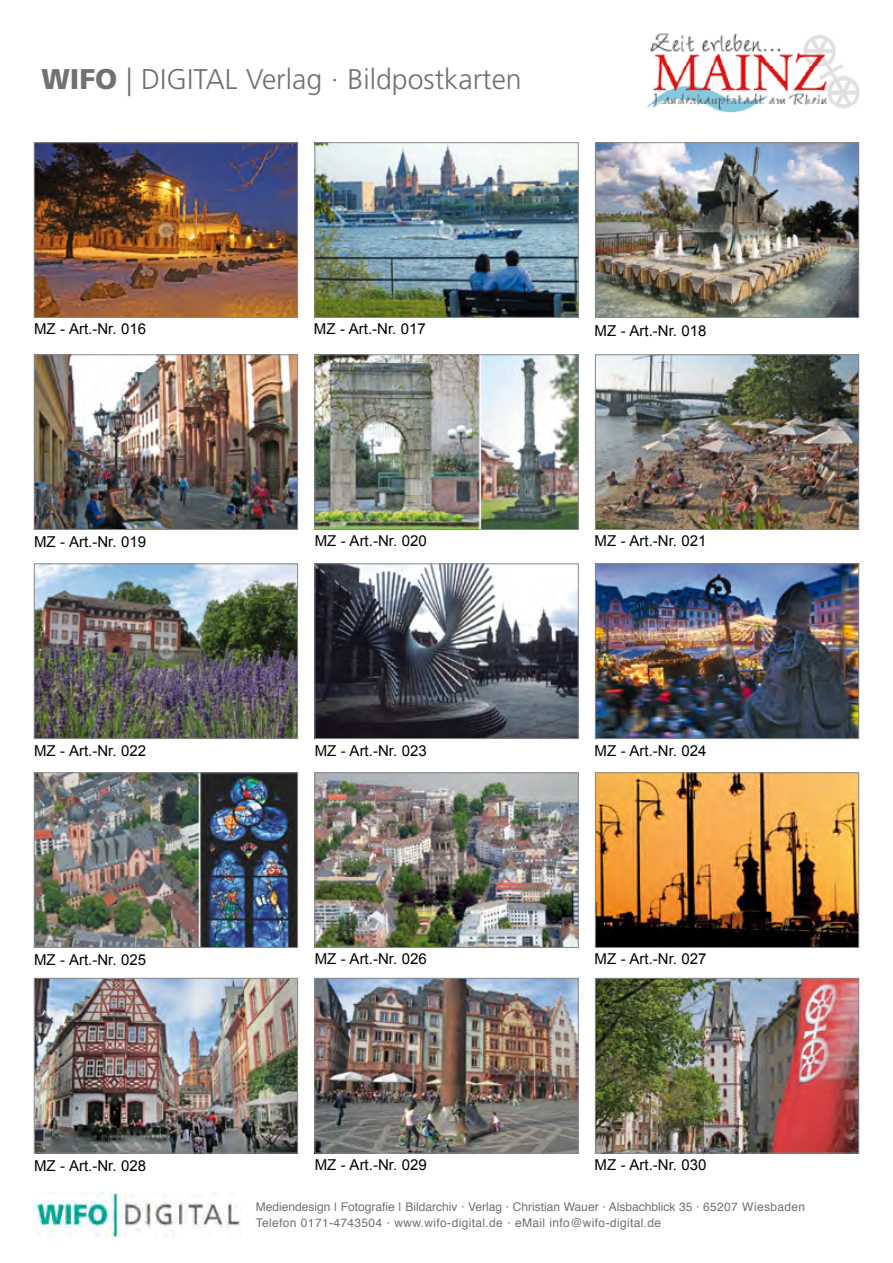
<style>
.page{position:relative;width:893px;height:1263px;background:#fff}
.page>*{position:absolute;margin:0;border:0;box-sizing:border-box;transform-origin:0 0}
.t1{font:300 28.5px "Frutiger";color:#707172}
.t2{font:15px "Arial";color:#000}
.t3{font:12px/16.5px "Helvetica";color:#707172}
.s1{font-weight:900}
</style>
<div class="page">
<img style="left:36px;top:144px;width:260px;height:172px">
<div style="left:34px;top:142px;width:264px;height:176px;border:1px solid #87888a"></div>
<img style="left:597px;top:144px;width:260px;height:172px">
<div style="left:595px;top:142px;width:264px;height:176px;border:1px solid #87888a"></div>
<img style="left:317px;top:144px;width:259px;height:172px">
<div style="left:315px;top:142px;width:263px;height:176px;border:1px solid #87888a"></div>
<img style="left:36px;top:356px;width:260px;height:172px">
<div style="left:34px;top:354px;width:264px;height:176px;border:1px solid #87888a"></div>
<img style="left:597px;top:356px;width:260px;height:172px">
<div style="left:595px;top:354px;width:264px;height:176px;border:1px solid #87888a"></div>
<img style="left:317px;top:356px;width:259px;height:172px">
<div style="left:315px;top:354px;width:263px;height:176px;border:1px solid #87888a"></div>
<img style="left:36px;top:566px;width:260px;height:171px">
<div style="left:34px;top:564px;width:264px;height:175px;border:1px solid #87888a"></div>
<img style="left:36px;top:774px;width:260px;height:172px">
<div style="left:34px;top:772px;width:264px;height:176px;border:1px solid #87888a"></div>
<img style="left:36px;top:980px;width:260px;height:171px">
<div style="left:34px;top:978px;width:264px;height:175px;border:1px solid #87888a"></div>
<img style="left:597px;top:566px;width:260px;height:171px">
<div style="left:595px;top:564px;width:264px;height:175px;border:1px solid #87888a"></div>
<img style="left:597px;top:774px;width:260px;height:172px">
<div style="left:595px;top:772px;width:264px;height:176px;border:1px solid #87888a"></div>
<img style="left:597px;top:980px;width:260px;height:171px">
<div style="left:595px;top:978px;width:264px;height:175px;border:1px solid #87888a"></div>
<img style="left:317px;top:566px;width:259px;height:171px">
<div style="left:315px;top:564px;width:263px;height:175px;border:1px solid #87888a"></div>
<img style="left:317px;top:774px;width:259px;height:172px">
<div style="left:315px;top:772px;width:263px;height:176px;border:1px solid #87888a"></div>
<img style="left:317px;top:980px;width:259px;height:171px">
<div style="left:315px;top:978px;width:263px;height:175px;border:1px solid #87888a"></div>
<img style="left:646px;top:33px;width:214px;height:80px">
<img style="left:34px;top:1193px;width:207px;height:43px">
<h1 class="t1" style="left:41px;top:63px;width:482px"><span class="s1">WIFO</span> | DIGITAL Verlag · Bildpostkarten</h1>
<p class="t2" style="left:34px;top:319px;width:114px">MZ - Art.-Nr. 016</p>
<p class="t2" style="left:314px;top:319px;width:114px">MZ - Art.-Nr. 017</p>
<p class="t2" style="left:594px;top:321px;width:114px">MZ - Art.-Nr. 018</p>
<p class="t2" style="left:34px;top:532px;width:114px">MZ - Art.-Nr. 019</p>
<p class="t2" style="left:315px;top:531px;width:114px">MZ - Art.-Nr. 020</p>
<p class="t2" style="left:594px;top:531px;width:114px">MZ - Art.-Nr. 021</p>
<p class="t2" style="left:34px;top:741px;width:114px">MZ - Art.-Nr. 022</p>
<p class="t2" style="left:315px;top:740px;width:114px">MZ - Art.-Nr. 023</p>
<p class="t2" style="left:594px;top:740px;width:114px">MZ - Art.-Nr. 024</p>
<p class="t2" style="left:34px;top:950px;width:114px">MZ - Art.-Nr. 025</p>
<p class="t2" style="left:315px;top:949px;width:114px">MZ - Art.-Nr. 026</p>
<p class="t2" style="left:594px;top:949px;width:114px">MZ - Art.-Nr. 027</p>
<p class="t2" style="left:34px;top:1155px;width:114px">MZ - Art.-Nr. 028</p>
<p class="t2" style="left:315px;top:1155px;width:114px">MZ - Art.-Nr. 029</p>
<p class="t2" style="left:594px;top:1155px;width:114px">MZ - Art.-Nr. 030</p>
<p class="t3" style="left:256px;top:1199px;width:551px">Mediendesign | Fotografie | Bildarchiv · Verlag · Christian Wauer · Alsbachblick 35 · 65207 Wiesbaden<br>Telefon 0171-4743504 · www.wifo-digital.de · eMail info@wifo-digital.de</p>
</div>
